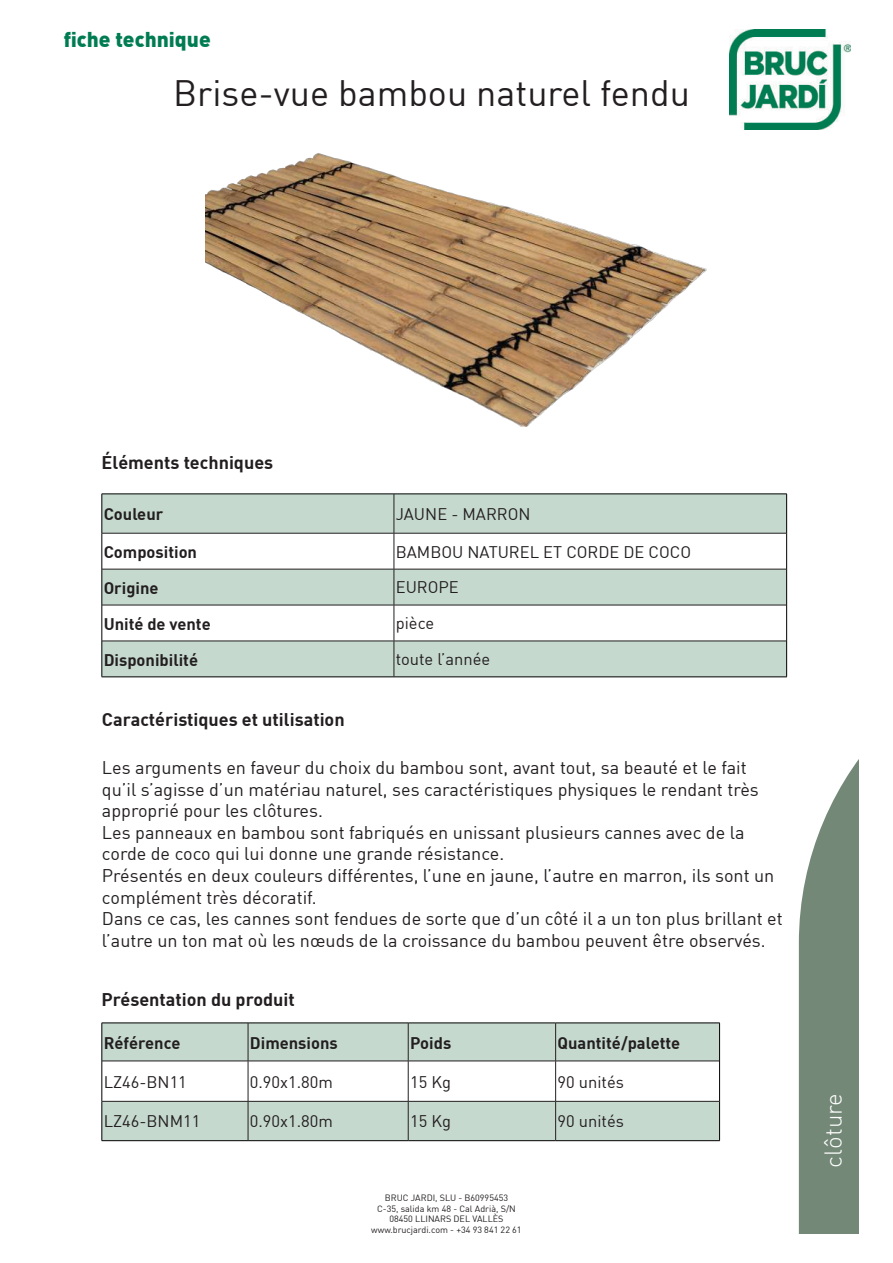
<style>
.page{position:relative;width:893px;height:1263px;background:#fff}
.page>*{position:absolute;margin:0;border:0;box-sizing:border-box;transform-origin:0 0}
.t1{font:36px "DIN";color:#231f20}
.t2{font:300 24px "DIN";color:#fff}
.t3{font:900 21px "DIN";color:#007c53}
.t4{font:18px/21.6px "DIN";color:#231f20}
.t5{font:700 18px "DIN";color:#231f20}
.t6{font:16.5px "DIN";color:#231f20}
.t7{font:700 16.5px "DIN";color:#231f20}
.t8{font:9px/10.8px "DIN";color:#231f20;text-align:center}
</style>
<div class="page">
<svg style="left:799px;top:760px;width:59px;height:473px;background:#849686"></svg>
<img style="left:729px;top:30px;width:121px;height:100px">
<svg style="left:103px;top:495px;width:683px;height:182px;fill:#c6d9cf"></svg>
<hr style="left:102px;top:494px;width:292px;height:1px;background:#000">
<hr style="left:102px;top:494px;width:1px;height:39px;background:#000">
<hr style="left:394px;top:494px;width:393px;height:1px;background:#000">
<hr style="left:786px;top:494px;width:1px;height:39px;background:#000">
<hr style="left:102px;top:533px;width:1px;height:36px;background:#000">
<hr style="left:786px;top:533px;width:1px;height:36px;background:#000">
<hr style="left:102px;top:569px;width:1px;height:36px;background:#000">
<hr style="left:786px;top:569px;width:1px;height:36px;background:#000">
<hr style="left:102px;top:605px;width:1px;height:36px;background:#000">
<hr style="left:786px;top:605px;width:1px;height:36px;background:#000">
<hr style="left:102px;top:641px;width:1px;height:36px;background:#000">
<hr style="left:786px;top:641px;width:1px;height:36px;background:#000">
<hr style="left:102px;top:677px;width:292px;height:1px;background:#000">
<hr style="left:394px;top:677px;width:393px;height:1px;background:#000">
<hr style="left:394px;top:494px;width:1px;height:39px;background:#231f20">
<hr style="left:102px;top:533px;width:292px;height:1px;background:#231f20">
<hr style="left:394px;top:533px;width:392px;height:1px;background:#231f20">
<hr style="left:394px;top:533px;width:1px;height:36px;background:#231f20">
<hr style="left:102px;top:569px;width:292px;height:1px;background:#231f20">
<hr style="left:394px;top:569px;width:392px;height:1px;background:#231f20">
<hr style="left:394px;top:569px;width:1px;height:36px;background:#231f20">
<hr style="left:102px;top:605px;width:292px;height:1px;background:#231f20">
<hr style="left:394px;top:605px;width:392px;height:1px;background:#231f20">
<hr style="left:394px;top:605px;width:1px;height:36px;background:#231f20">
<hr style="left:102px;top:641px;width:292px;height:1px;background:#231f20">
<hr style="left:394px;top:641px;width:392px;height:1px;background:#231f20">
<hr style="left:394px;top:641px;width:1px;height:36px;background:#231f20">
<svg style="left:103px;top:1024px;width:616px;height:116px;fill:#c6d9cf"></svg>
<hr style="left:102px;top:1023px;width:146px;height:1px;background:#000">
<hr style="left:102px;top:1023px;width:1px;height:38px;background:#000">
<hr style="left:248px;top:1023px;width:160px;height:1px;background:#000">
<hr style="left:408px;top:1023px;width:148px;height:1px;background:#000">
<hr style="left:556px;top:1023px;width:164px;height:1px;background:#000">
<hr style="left:719px;top:1023px;width:1px;height:38px;background:#000">
<hr style="left:102px;top:1061px;width:1px;height:40px;background:#000">
<hr style="left:719px;top:1061px;width:1px;height:40px;background:#000">
<hr style="left:102px;top:1101px;width:1px;height:39px;background:#000">
<hr style="left:719px;top:1101px;width:1px;height:39px;background:#000">
<hr style="left:102px;top:1140px;width:146px;height:1px;background:#000">
<hr style="left:248px;top:1140px;width:160px;height:1px;background:#000">
<hr style="left:408px;top:1140px;width:148px;height:1px;background:#000">
<hr style="left:556px;top:1140px;width:164px;height:1px;background:#000">
<hr style="left:248px;top:1023px;width:1px;height:38px;background:#231f20">
<hr style="left:408px;top:1023px;width:1px;height:38px;background:#231f20">
<hr style="left:555px;top:1023px;width:1px;height:38px;background:#231f20">
<hr style="left:102px;top:1061px;width:146px;height:1px;background:#231f20">
<hr style="left:248px;top:1061px;width:160px;height:1px;background:#231f20">
<hr style="left:248px;top:1061px;width:1px;height:40px;background:#231f20">
<hr style="left:408px;top:1061px;width:148px;height:1px;background:#231f20">
<hr style="left:408px;top:1061px;width:1px;height:40px;background:#231f20">
<hr style="left:556px;top:1061px;width:163px;height:1px;background:#231f20">
<hr style="left:555px;top:1061px;width:1px;height:40px;background:#231f20">
<hr style="left:102px;top:1101px;width:146px;height:1px;background:#231f20">
<hr style="left:248px;top:1101px;width:160px;height:1px;background:#231f20">
<hr style="left:248px;top:1101px;width:1px;height:39px;background:#231f20">
<hr style="left:408px;top:1101px;width:148px;height:1px;background:#231f20">
<hr style="left:408px;top:1101px;width:1px;height:39px;background:#231f20">
<hr style="left:556px;top:1101px;width:163px;height:1px;background:#231f20">
<hr style="left:555px;top:1101px;width:1px;height:39px;background:#231f20">
<img style="left:205px;top:153px;width:502px;height:274px">
<p class="t3" style="left:64px;top:29px;width:148px">fiche technique</p>
<h1 class="t1" style="left:173px;top:77px;width:518px">Brise-vue bambou naturel fendu</h1>
<p class="t5" style="left:102px;top:454px;width:173px">Éléments techniques</p>
<p class="t7" style="left:104px;top:506px;width:61px">Couleur</p>
<p class="t6" style="left:396px;top:507px;width:136px">JAUNE - MARRON</p>
<p class="t7" style="left:104px;top:544px;width:95px">Composition</p>
<p class="t6" style="left:396px;top:544px;width:297px">BAMBOU NATUREL ET CORDE DE COCO</p>
<p class="t7" style="left:104px;top:580px;width:56px">Origine</p>
<p class="t6" style="left:396px;top:580px;width:65px">EUROPE</p>
<p class="t7" style="left:104px;top:616px;width:109px">Unité de vente</p>
<p class="t6" style="left:396px;top:616px;width:40px">pièce</p>
<p class="t7" style="left:104px;top:651px;width:96px">Disponibilité</p>
<p class="t6" style="left:396px;top:652px;width:96px">toute l’année</p>
<p class="t5" style="left:102px;top:711px;width:244px">Caractéristiques et utilisation</p>
<p class="t4" style="left:102px;top:758px;width:682px">Les arguments en faveur du choix du bambou sont, avant tout, sa beauté et le fait qu’il s’agisse d’un matériau naturel, ses caractéristiques physiques le rendant très approprié pour les clôtures.<br>Les panneaux en bambou sont fabriqués en unissant plusieurs cannes avec de la corde de coco qui lui donne une grande résistance.<br>Présentés en deux couleurs différentes, l’une en jaune, l’autre en marron, ils sont un complément très décoratif.<br>Dans ce cas, les cannes sont fendues de sorte que d’un côté il a un ton plus brillant et l’autre un ton mat où les nœuds de la croissance du bambou peuvent être observés.</p>
<p class="t5" style="left:102px;top:990px;width:195px">Présentation du produit</p>
<p class="t7" style="left:104px;top:1034px;width:78px">Référence</p>
<p class="t7" style="left:250px;top:1034px;width:89px">Dimensions</p>
<p class="t7" style="left:410px;top:1034px;width:43px">Poids</p>
<p class="t7" style="left:557px;top:1034px;width:124px">Quantité/palette</p>
<p class="t6" style="left:104px;top:1074px;width:85px">LZ46-BN11</p>
<p class="t6" style="left:250px;top:1074px;width:84px">0.90x1.80m</p>
<p class="t6" style="left:410px;top:1074px;width:43px">15 Kg</p>
<p class="t6" style="left:557px;top:1074px;width:68px">90 unités</p>
<p class="t6" style="left:104px;top:1114px;width:98px">LZ46-BNM11</p>
<p class="t6" style="left:250px;top:1114px;width:84px">0.90x1.80m</p>
<p class="t6" style="left:410px;top:1114px;width:43px">15 Kg</p>
<p class="t6" style="left:557px;top:1114px;width:68px">90 unités</p>
<p class="t8" style="left:371px;top:1193px;width:152px">BRUC JARDI, SLU - B60995453<br>C-35, salida km 48 - Cal Adrià, S/N<br>08450 LLINARS DEL VALLÈS www.brucjardi.com - +34 93 841 22 61</p>
<h2 class="t2" style="left:822px;top:1167px;width:76px;rotate:-90deg">clôture</h2>
</div>
